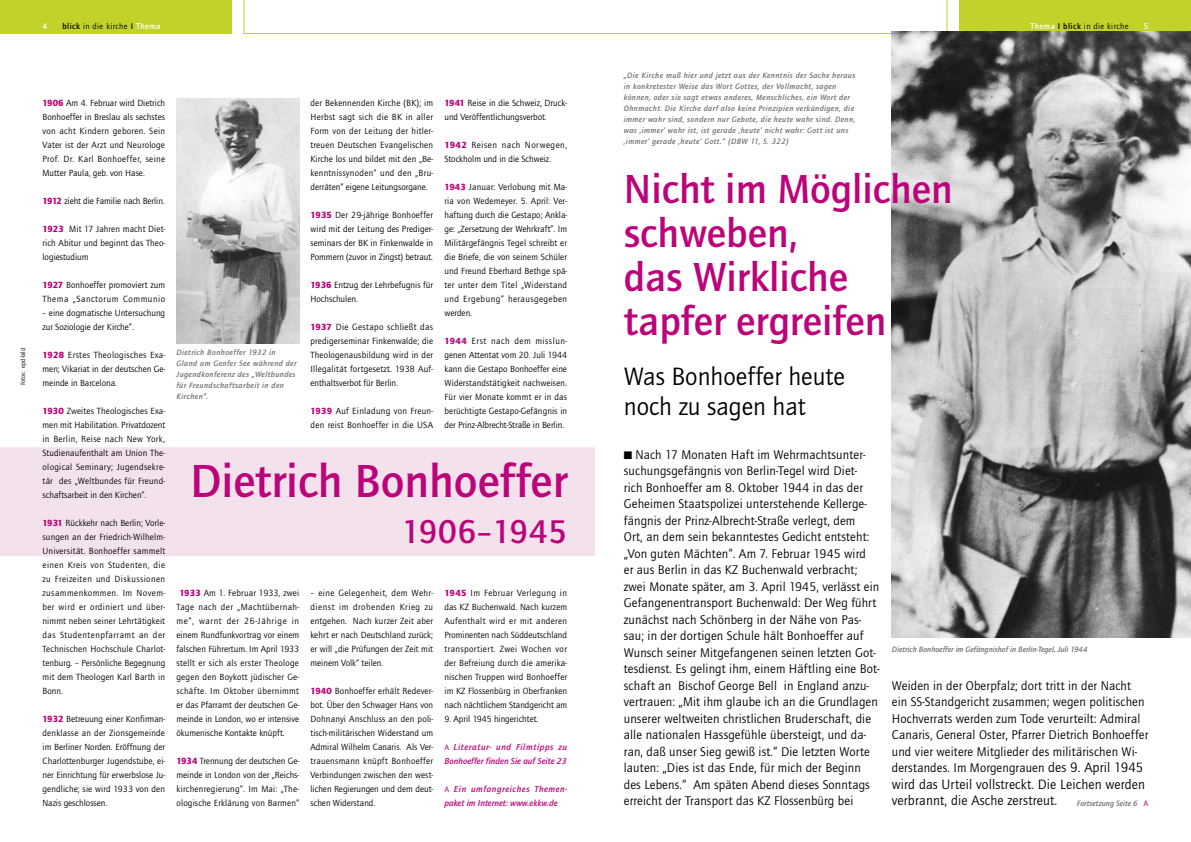
<style>
.page{position:relative;width:1191px;height:842px;background:#fff}
.page>*{position:absolute;margin:0;border:0;box-sizing:border-box;transform-origin:0 0}
.t1{font:700 48px "Quay Itc T";color:#bb047a}
.t2{font:700 42px/44px "Quay Itc T";color:#bb047a}
.t3{font:700 34px "Quay Itc T";letter-spacing:.025em;color:#bb047a}
.t4{font:26px/30px "Quay Itc T";color:#000}
.t5{font:14px/16.5px "Quay Itc T";letter-spacing:.01em;color:#000}
.t6{font:13px/16.5px "Quay Itc T";letter-spacing:.01em;color:#000}
.t7{font:9.2px/14px "Quay Itc T";letter-spacing:.005em;color:#000;text-align:justify}
.t8{font:9.2px/14px "Quay Itc T";letter-spacing:.025em;color:#000}
.t9{font:9.2px/14px "Quay Itc T";letter-spacing:.04em;color:#000}
.t10{font:italic 700 9px/14px "Quay Itc T";letter-spacing:.015em;color:#bb047a}
.t11{font:italic 700 9px/14px "Quay Itc T";letter-spacing:.045em;color:#bb047a}
.t12{font:8.5px "Quay Itc T";letter-spacing:.05em;color:#000}
.t13{font:italic 700 8px/11px "Quay Itc T";letter-spacing:.05em;color:#6e7071}
.t14{font:italic 700 8px "Quay Itc T";color:#6e7071}
.t15{font:6.5px "Quay Itc T";color:#000}
.s1{font-weight:700}
.s2{font-weight:700;color:#fff}
.s3{font-weight:900;color:#bb047a}
.s4{font-family:"Myriad Pro";font-weight:400;font-style:normal;font-size:8px}
.s5{font-size:14px}
.s6{font-family:"Myriad Pro";font-weight:400;font-style:normal;color:#bb047a}
</style>
<div class="page">
<div style="left:0;top:0;width:232px;height:34px;background:#c2d22a"></div>
<svg style="left:243px;top:0;width:704px;height:34px"></svg>
<div style="left:958px;top:0;width:233px;height:34px;background:#c2d22a"></div>
<div style="left:0;top:447px;width:595px;height:109px;background:#f3e2ec"></div>
<img style="left:891px;top:32px;width:300px;height:606px">
<img style="left:176px;top:98px;width:123px;height:246px">
<p class="t12" style="left:62px;top:21px;width:100px"><span class="s1">blick</span> in die kirche <span class="s1">I</span> <span class="s2">Thema</span></p>
<p class="t12" style="left:1030px;top:21px;width:100px"><span class="s2">Thema</span> <span class="s1">I blick</span> in die kirche</p>
<p class="t15" style="left:19px;top:385px;width:39px;rotate:-90deg">Fotos: epd-bild</p>
<p class="t7" style="left:43px;top:95px;width:124px"><span class="s3">1906</span> Am 4. Februar wird Dietrich Bonhoeffer in Breslau als sechstes von acht Kindern geboren. Sein Vater ist der Arzt und Neurologe Prof. Dr. Karl Bonhoeffer, seine Mutter Paula, geb. von Hase.</p>
<p class="t7" style="left:43px;top:193px;width:124px"><span class="s3">1912</span> zieht die Familie nach Berlin.</p>
<p class="t7" style="left:43px;top:221px;width:124px"><span class="s3">1923</span> Mit 17 Jahren macht Diet&shy;rich Abitur und beginnt das Theo&shy;logiestudium</p>
<p class="t9" style="left:43px;top:277px;width:124px"><span class="s3">1927</span> Bonhoeffer promoviert zum<br>Thema „Sanctorum Communio</p>
<p class="t7" style="left:43px;top:305px;width:124px">– eine dogmatische Untersuchung zur Soziologie der Kirche“.</p>
<p class="t7" style="left:43px;top:347px;width:124px"><span class="s3">1928</span> Erstes Theologisches Exa&shy;men; Vikariat in der deutschen Ge&shy;meinde in Barcelona.</p>
<p class="t7" style="left:43px;top:403px;width:124px"><span class="s3">1930</span> Zweites Theologisches Exa&shy;men mit Habilitation. Privatdozent in Berlin, Reise nach New York, Studienaufenthalt am Union The&shy;ological Seminary; Jugendsekre&shy;tär des „Weltbundes für Freund&shy;schaftsarbeit in den Kirchen“.</p>
<p class="t7" style="left:43px;top:515px;width:124px"><span class="s3">1931</span> Rückkehr nach Berlin; Vorle&shy;sungen an der Friedrich-Wilhelm-Universität. Bonhoef-fer sammelt einen Kreis von Studenten, die zu Freizeiten und Diskussionen zusammenkommen. Im Novem&shy;ber wird er ordiniert und über&shy;nimmt neben seiner Lehrtätigkeit das Studentenpfarramt an der Tech- nischen Hochschule Char-lot&shy;tenburg. – Persönliche Begegnung mit dem Theologen Karl Barth in Bonn.</p>
<p class="t7" style="left:43px;top:711px;width:124px"><span class="s3">1932</span> Betreuung einer Konfirman&shy;denklasse an der Zionsgemeinde im Berliner Norden. Er-öffnung der Charlottenburger Jugendstube, ei&shy;ner Einrichtung für erwerbslose Ju&shy;gendliche; sie wird 1933 von den Nazis geschlossen.</p>
<p class="t13" style="left:176px;top:347px;width:122px">Dietrich Bonhoeffer 1932 in<br>Gland am Genfer See während der<br>Jugendkonferenz des „Weltbundes für Freundschaftsarbeit in den<br>Kirchen“.</p>
<p class="t7" style="left:310px;top:95px;width:124px">der Bekennenden Kirche (BK); im Herbst sagt sich die BK in aller Form von der Leitung der hitler&shy;treuen Deutschen Evangelischen Kirche los und bildet mit den „Be&shy;kenntnissynoden“ und den „Bru&shy;derräten“ eigene Leitungsorgane.</p>
<p class="t7" style="left:310px;top:207px;width:124px"><span class="s3">1935</span> Der 29-jährige Bonhoeffer wird mit der Leitung des Prediger&shy;seminars der BK in Finkenwalde in Pommern (zuvor in Zingst) betraut.</p>
<p class="t7" style="left:310px;top:277px;width:124px"><span class="s3">1936</span> Entzug der Lehr-befugnis für<br>Hochschulen.</p>
<p class="t7" style="left:310px;top:319px;width:124px"><span class="s3">1937</span> Die Gestapo schließt das predigerseminar Finkenwalde; die Theologenausbildung wird in der Illegalität fortgesetzt. 1938 Auf&shy;enthaltsverbot für Berlin.</p>
<p class="t8" style="left:310px;top:403px;width:124px"><span class="s3">1939</span> Auf Einladung von Freun&shy;den reist Bonhoeffer in die USA</p>
<p class="t7" style="left:444px;top:95px;width:124px"><span class="s3">1941</span> Reise in die Schweiz, Druck&shy;und Veröffentlichungsverbot.</p>
<p class="t7" style="left:444px;top:137px;width:124px"><span class="s3">1942</span> Reisen nach Norwegen,<br>Stockholm und in die Schweiz.</p>
<p class="t7" style="left:444px;top:179px;width:124px"><span class="s3">1943</span> Januar: Verlobung mit Ma&shy;ria von Wedemeyer. 5. April: Ver&shy;haftung durch die Gestapo; Ankla&shy;ge: „Zersetzung der Wehrkraft”. Im Militärgefängnis Tegel schreibt er die Briefe, die von seinem Schüler und Freund Eberhard Bethge spä&shy;ter unter dem Titel „Widerstand und Ergebung“ herausgegeben werden.</p>
<p class="t7" style="left:444px;top:333px;width:124px"><span class="s3">1944</span> Erst nach dem misslun&shy;genen Attentat vom 20. Juli 1944 kann die Gestapo Bonhoeffer eine Widerstandstätigkeit nachweisen.<br>Für vier Monate kommt er in das berüchtigte Gestapo-Gefängnis in der Prinz-Albrecht-Straße in Berlin.</p>
<h1 class="t1" style="left:190px;top:453px;width:378px">Dietrich Bonhoeffer</h1>
<h3 class="t3" style="left:402px;top:512px;width:146px">1906–1945</h3>
<p class="t7" style="left:176px;top:585px;width:124px;text-indent:3px"><span class="s3">1933</span> Am 1. Februar 1933, zwei Tage nach der „Machtübernah&shy;me“, warnt der 26-Jährige in einem Rundfunkvortrag vor einem falschen Führertum. Im April 1933 stellt er sich als erster Theologe gegen den Boykott jüdischer Ge&shy;schäfte. Im Oktober übernimmt er das Pfarramt der deutschen Ge&shy;meinde in London, wo er intensive ökumenische Kontakte knüpft.</p>
<p class="t7" style="left:176px;top:753px;width:124px"><span class="s3">1934</span> Trennung der deutschen Ge&shy;meinde in London von der „Reichs&shy;kirchenregierung“. Im Mai: „The&shy;ologische Erklärung von Barmen“</p>
<p class="t7" style="left:310px;top:585px;width:124px">– eine Gelegenheit, dem Wehr&shy;dienst im drohenden Krieg zu entgehen. Nach kurzer Zeit aber kehrt er nach Deutschland zurück; er will „die Prüfungen der Zeit mit meinem Volk“ teilen.</p>
<p class="t7" style="left:310px;top:683px;width:124px"><span class="s3">1940</span> Bonhoeffer erhält Redever&shy;bot. Über den Schwager Hans von Dohnanyi Anschluss an den poli&shy;tisch-militärischen Widerstand um Admiral Wilhelm Canaris. Als Ver&shy;trauensmann knüpft Bon- hoeffer Verbindungen zwischen den west&shy;lichen Regierungen und dem deut&shy;schen Widerstand.</p>
<p class="t7" style="left:444px;top:585px;width:124px"><span class="s3">1945</span> Im Februar Verlegung in das KZ Buchenwald. Nach kurzem Aufenthalt wird er mit anderen Prominenten nach Süddeutschland transportiert. Zwei Wochen vor der Befreiung durch die amerika&shy;nischen Truppen wird Bonhoeffer im KZ Flossenbürg in Oberfranken nach nächtlichem Standgericht am</p>
<p class="t7" style="left:444px;top:711px;width:95px">9. April 1945 hin-gerichtet.</p>
<p class="t10" style="left:444px;top:740px;width:124px"><span class="s4">A</span> Literatur- und Filmtipps zu<br>Bonhoeffer finden Sie auf Seite 23</p>
<p class="t11" style="left:444px;top:782px;width:124px"><span class="s4">A</span> Ein umfangreiches Themen&shy;paket im Internet: www.ekkw.de</p>
<p class="t13" style="left:624px;top:70px;width:233px">„Die Kirche muß hier und jetzt aus der Kenntnis der Sache heraus in konkretester Weise das Wort Gottes, der Vollmacht, sagen können, oder sie sagt etwas anderes, Menschliches, ein Wort der Ohnmacht. Die Kirche darf also keine Prinzipien verkündigen, die immer wahr sind, sondern nur Gebote, die heute wahr sind. Denn, was ‚immer’ wahr ist, ist gerade ‚heute’ nicht wahr: Gott ist uns ‚immer’ gerade ‚heute’ Gott.“ (DBW 11, S. 322)</p>
<h2 class="t2" style="left:624px;top:167px;width:330px">Nicht im Möglichen schweben,<br>das Wirkliche tapfer ergreifen</h2>
<h3 class="t4" style="left:624px;top:361px;width:223px">Was Bonhoeffer heute noch zu sagen hat</h3>
<p class="t6" style="left:624px;top:446px;width:257px">■ Nach 17 Monaten Haft im Wehrmachtsunter&shy;suchungsgefängnis von Berlin-Tegel wird Diet-<br>rich Bonhoeffer am 8. Oktober 1944 in das der Geheimen Staatspolizei unterstehende Kellerge&shy;fängnis der Prinz-Albrecht-Straße verlegt, dem<br>Ort, an dem sein bekanntestes Gedicht entsteht: „Von guten Mächten“. Am 7. Februar 1945 wird<br>er aus Berlin in das KZ Buchenwald verbracht; zwei Monate später, am 3. April 1945, verlässt ein Gefangenentransport Buchenwald: Der Weg führt zunächst nach Schönberg in der Nähe von Pas&shy;sau; in der dortigen Schule hält Bonhoeffer auf Wunsch seiner Mitgefangenen seinen letzten Got&shy;tesdienst. Es gelingt ihm, einem Häftling eine Bot&shy;schaft an Bischof George Bell in England anzu&shy;vertrauen: „Mit ihm glaube ich an die Grund- lagen unserer weltweiten christlichen Bruderschaft, die alle nationalen Hassgefühle übersteigt, und da&shy;ran, daß unser Sieg gewiß ist.“ Die letzten Worte lauten: „Dies ist das Ende, für mich der Beginn des Lebens.“ Am späten Abend dieses Sonntags erreicht der Transport das KZ Flossenbürg bei</p>
<p class="t14" style="left:891px;top:644px;width:197px">Dietrich Bonhoeffer im Gefängnishof in Berlin-Tegel, Juli 1944</p>
<p class="t6" style="left:891px;top:677px;width:258px">Weiden in der Oberpfalz; dort tritt in der Nacht ein SS-Standgericht zusammen; wegen politischen Hochverrats werden zum Tode verurteilt: Admiral Canaris, General Oster, Pfarrer Dietrich Bonhoeffer und vier weitere Mitglieder des militärischen Wi&shy;derstandes. Im Morgengrauen <span class="s5">des 9. April 1945</span></p>
<h3 class="t5" style="left:891px;top:776px;width:255px">wird das Urteil vollstreckt. Die Leichen werden verbrannt, die Asche zerstreut.</h3>
<p class="t14" style="left:1077px;top:798px;width:73px">Fortsetzung Seite 6 <span class="s6">A</span></p>
</div>
